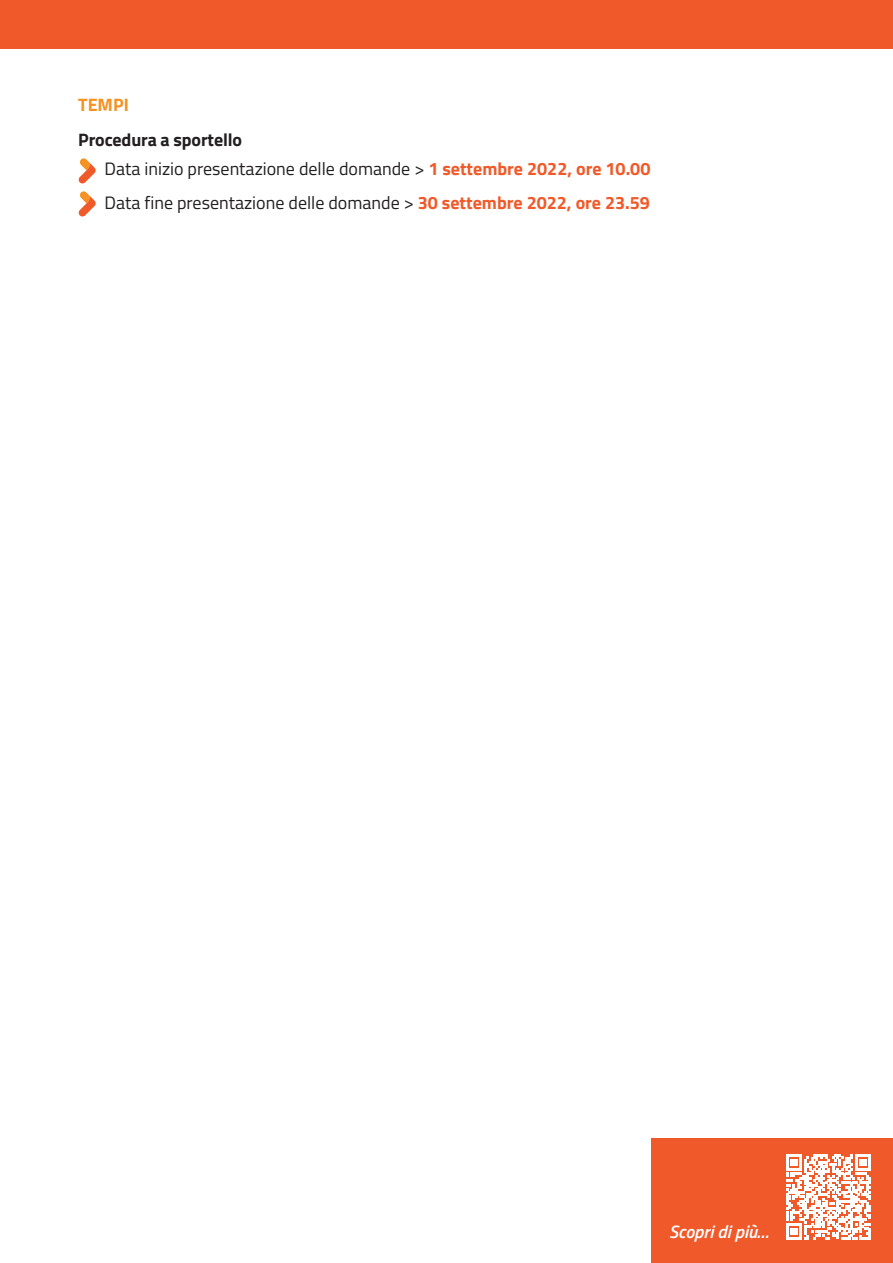
<style>
.page{position:relative;width:893px;height:1263px;background:#fff}
.page>*{position:absolute;margin:0;border:0;box-sizing:border-box;transform-origin:0 0}
.t1{font:18px/34.2px "Titillium Web";color:#231f20}
.t2{font:700 18px "Titillium Web";letter-spacing:-.005em;color:#231f20}
.t3{font:italic 600 18px "Titillium Web";color:#fff}
.t4{font:700 18px "Titillium Web";color:#f59223}
.s1{font-weight:700;color:#f05a2a}
</style>
<div class="page">
<div style="left:0;top:0;width:893px;height:49px;background:#f05a2a"></div>
<div style="left:652px;top:1138px;width:241px;height:125px;background:#f05a2a"></div>
<svg style="left:78px;top:158px;width:18px;height:26px"></svg>
<svg style="left:78px;top:191px;width:18px;height:26px"></svg>
<svg style="left:786px;top:1154px;width:85px;height:85px"></svg>
<p class="t4" style="left:78px;top:91px;width:52px">TEMPI</p>
<p class="t2" style="left:78px;top:126px;width:165px">Procedura a sportello</p>
<p class="t1" style="left:105px;top:151px;width:547px">Data inizio presentazione delle domande &gt; <span class="s1">1 settembre 2022, ore 10.00<br></span>Data fine presentazione delle domande &gt; <span class="s1">30 settembre 2022, ore 23.59</span></p>
<p class="t3" style="left:669px;top:1217px;width:101px">Scopri di più…</p>
</div>
